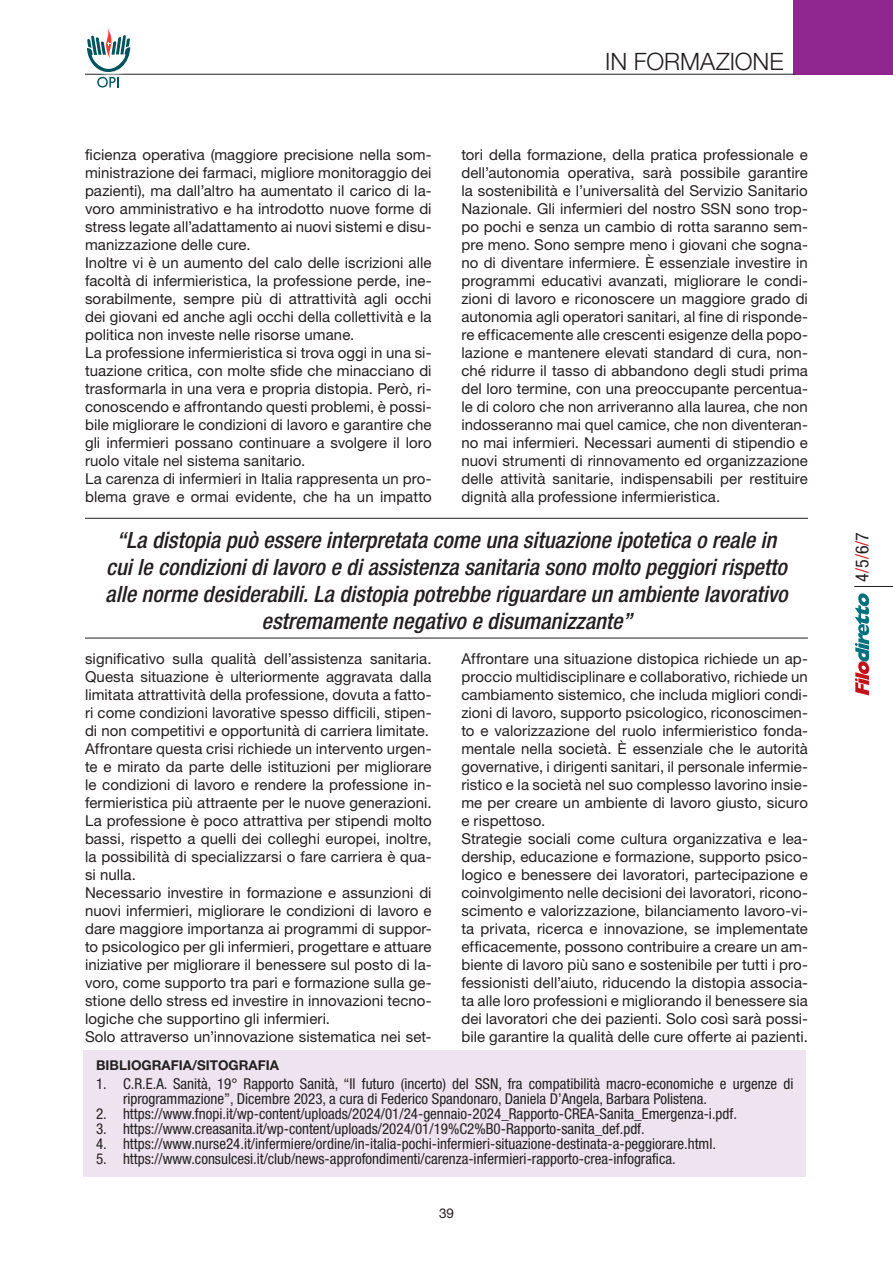
<style>
.page{position:relative;width:893px;height:1263px;background:#fff}
.page>*{position:absolute;margin:0;border:0;box-sizing:border-box;transform-origin:0 0}
.t1{font:300 24px "Helvetica Neue LT Std";color:#231f20}
._1_Occhiello{font:italic 500 condensed 22.5px/27px "Helvetica Neue LT Std";color:#231f20;text-align:center}
.t2{font:condensed 18px "Helvetica Neue LT Std";color:#231f20}
._1_Testo_normale{font:15px/18px "Helvetica Neue LT Std";letter-spacing:.005em;color:#231f20;text-align:justify}
.t3{font:condensed 15px/15px "Helvetica Neue LT Std";color:#231f20}
._1_Bibliografia_titolo{font:700 13.5px "Helvetica Neue LT Std";color:#231f20}
.t4{font:13.5px "Helvetica Neue LT Std";color:#231f20}
.s1{color:#d1232a}
</style>
<div class="page">
<svg style="left:855px;top:593px;width:14px;height:102px"></svg>
<div style="left:793px;top:0;width:100px;height:74px;background:#90268f"></div>
<hr style="left:854px;top:586px;width:39px;height:1px;background:#231f20">
<hr style="left:85px;top:74px;width:710px;height:1px;background:#231f20">
<div style="left:86px;top:28px;width:51px;height:66px;background:#fff"></div>
<svg style="left:87px;top:29px;width:43px;height:59px"></svg>
<div style="left:83px;top:1051px;width:723px;height:126px;background:#eee4f0"></div>
<hr style="left:85px;top:518px;width:723px;height:1px;background:#231f20">
<hr style="left:85px;top:638px;width:723px;height:1px;background:#231f20">
<h1 class="t1" style="left:605px;top:47px;width:180px">IN FORMAZIONE</h1>
<p class="_1_Testo_normale" style="left:85px;top:145px;width:348px">ficienza operativa (maggiore precisione nella som&shy;ministrazione dei farmaci, migliore monitoraggio dei pazienti), ma dall’altro ha aumentato il carico di la&shy;voro amministrativo e ha introdotto nuove forme di stress legate all’adattamento ai nuovi sistemi e disu&shy;manizzazione delle cure.</p>
<p class="_1_Testo_normale" style="left:85px;top:253px;width:348px">Inoltre vi è un aumento del calo delle iscrizioni alle facoltà di infermieristica, la professione perde, ine&shy;sorabilmente, sempre più di attrattività agli occhi dei giovani ed anche agli occhi della collettività e la politica non investe nelle risorse umane.</p>
<p class="_1_Testo_normale" style="left:85px;top:343px;width:348px">La professione infermieristica si trova oggi in una si&shy;tuazione critica, con molte sfide che minacciano di trasformarla in una vera e propria distopia. Però, ri&shy;conoscendo e affrontando questi problemi, è possi&shy;bile migliorare le condizioni di lavoro e garantire che gli infermieri possano continuare a svolgere il loro ruolo vitale nel sistema sanitario.</p>
<p class="_1_Testo_normale" style="left:85px;top:469px;width:348px">La carenza di infermieri in Italia rappresenta un pro&shy;blema grave e ormai evidente, che ha un impatto</p>
<p class="_1_Testo_normale" style="left:461px;top:145px;width:348px">tori della formazione, della pratica professionale e dell’autonomia operativa, sarà possibile garantire la sostenibilità e l’universalità del Servizio Sanitario Nazionale. Gli infermieri del nostro SSN sono trop&shy;po pochi e senza un cambio di rotta saranno sem&shy;pre meno. Sono sempre meno i giovani che sogna&shy;no di diventare infermiere. È essenziale investire in programmi educativi avanzati, migliorare le condi&shy;zioni di lavoro e riconoscere un maggiore grado di autonomia agli operatori sanitari, al fine di risponde&shy;re efficacemente alle crescenti esigenze della popo&shy;lazione e mantenere elevati standard di cura, non&shy;ché ridurre il tasso di abbandono degli studi prima del loro termine, con una preoccupante percentua&shy;le di coloro che non arriveranno alla laurea, che non indosseranno mai quel camice, che non diventeran&shy;no mai infermieri. Necessari aumenti di stipendio e nuovi strumenti di rinnovamento ed organizzazione delle attività sanitarie, indispensabili per restituire dignità alla professione infermieristica.</p>
<p class="_1_Occhiello" style="left:105px;top:526px;width:684px">“La distopia può essere interpretata come una situazione ipotetica o reale in cui le condizioni di lavoro e di assistenza sanitaria sono molto peggiori rispetto alle norme desiderabili. La distopia potrebbe riguardare un ambiente lavorativo estremamente negativo e disumanizzante”</p>
<p class="_1_Testo_normale" style="left:85px;top:649px;width:348px">significativo sulla qualità dell’assistenza sanitaria.<br>Questa situazione è ulteriormente aggravata dalla limitata attrattività della professione, dovuta a fatto&shy;ri come condizioni lavorative spesso difficili, stipen&shy;di non competitivi e opportunità di carriera limitate.</p>
<p class="_1_Testo_normale" style="left:85px;top:739px;width:348px">Affrontare questa crisi richiede un intervento urgen&shy;te e mirato da parte delle istituzioni per migliorare le condizioni di lavoro e rendere la professione in&shy;fermieristica più attraente per le nuove generazioni.<br>La professione è poco attrattiva per stipendi molto bassi, rispetto a quelli dei colleghi europei, inoltre, la possibilità di specializzarsi o fare carriera è qua&shy;si nulla.</p>
<p class="_1_Testo_normale" style="left:85px;top:883px;width:348px">Necessario investire in formazione e assunzioni di nuovi infermieri, migliorare le condizioni di lavoro e dare maggiore importanza ai programmi di suppor&shy;to psicologico per gli infermieri, progettare e attuare iniziative per migliorare il benessere sul posto di la&shy;voro, come supporto tra pari e formazione sulla ge&shy;stione dello stress ed investire in innovazioni tecno&shy;logiche che supportino gli infermieri.</p>
<p class="_1_Testo_normale" style="left:85px;top:1027px;width:348px">Solo attraverso un’innovazione sistematica nei set-</p>
<p class="_1_Testo_normale" style="left:461px;top:649px;width:348px">Affrontare una situazione distopica richiede un ap&shy;proccio multidisciplinare e collaborativo, richiede un cambiamento sistemico, che includa migliori condi&shy;zioni di lavoro, supporto psicologico, riconoscimen&shy;to e valorizzazione del ruolo infermieristico fonda&shy;mentale nella società. È essenziale che le autorità governative, i dirigenti sanitari, il personale infermie&shy;ristico e la società nel suo complesso lavorino insie&shy;me per creare un ambiente di lavoro giusto, sicuro e rispettoso.</p>
<p class="_1_Testo_normale" style="left:461px;top:829px;width:348px">Strategie sociali come cultura organizzativa e lea&shy;dership, educazione e formazione, supporto psico&shy;logico e benessere dei lavoratori, partecipazione e coinvolgimento nelle decisioni dei lavoratori, ricono&shy;scimento e valorizzazione, bilanciamento lavoro-vi&shy;ta privata, ricerca e innovazione, se implementate efficacemente, possono contribuire a creare un am&shy;biente di lavoro più sano e sostenibile per tutti i pro&shy;fessionisti dell’aiuto, riducendo la distopia associa&shy;ta alle loro professioni e migliorando il benessere sia dei lavoratori che dei pazienti. Solo così sarà possi&shy;bile garantire la qualità delle cure offerte ai pazienti.</p>
<p class="_1_Bibliografia_titolo" style="left:96px;top:1057px;width:184px">BIBLIOGRAFIA/SITOGRAFIA</p>
<p class="t3" style="left:123px;top:1076px;width:672px;text-indent:-27px">1. C.R.E.A. Sanità, 19° Rapporto Sanità, “Il futuro (incerto) del SSN, fra compatibilità macro-economiche e urgenze di riprogrammazione”, Dicembre 2023, a cura di Federico Spandonaro, Daniela D’Angela, Barbara Polistena.</p>
<p class="t3" style="left:96px;top:1106px;width:642px">2. https://www.fnopi.it/wp-content/uploads/2024/01/24-gennaio-2024_Rapporto-CREA-Sanita_Emergenza-i.pdf.</p>
<p class="t3" style="left:96px;top:1121px;width:550px">3. https://www.creasanita.it/wp-content/uploads/2024/01/19%C2%B0-Rapporto-sanita_def.pdf.</p>
<p class="t3" style="left:96px;top:1136px;width:621px">4. https://www.nurse24.it/infermiere/ordine/in-italia-pochi-infermieri-situazione-destinata-a-peggiorare.html.</p>
<p class="t3" style="left:96px;top:1151px;width:581px">5. https://www.consulcesi.it/club/news-approfondimenti/carenza-infermieri-rapporto-crea-infografica.</p>
<p class="t4" style="left:439px;top:1205px;width:16px">39</p>
<p class="t2" style="left:852px;top:582px;width:51px;rotate:-90deg">4<span class="s1">/</span>5<span class="s1">/</span>6<span class="s1">/</span>7</p>
</div>
